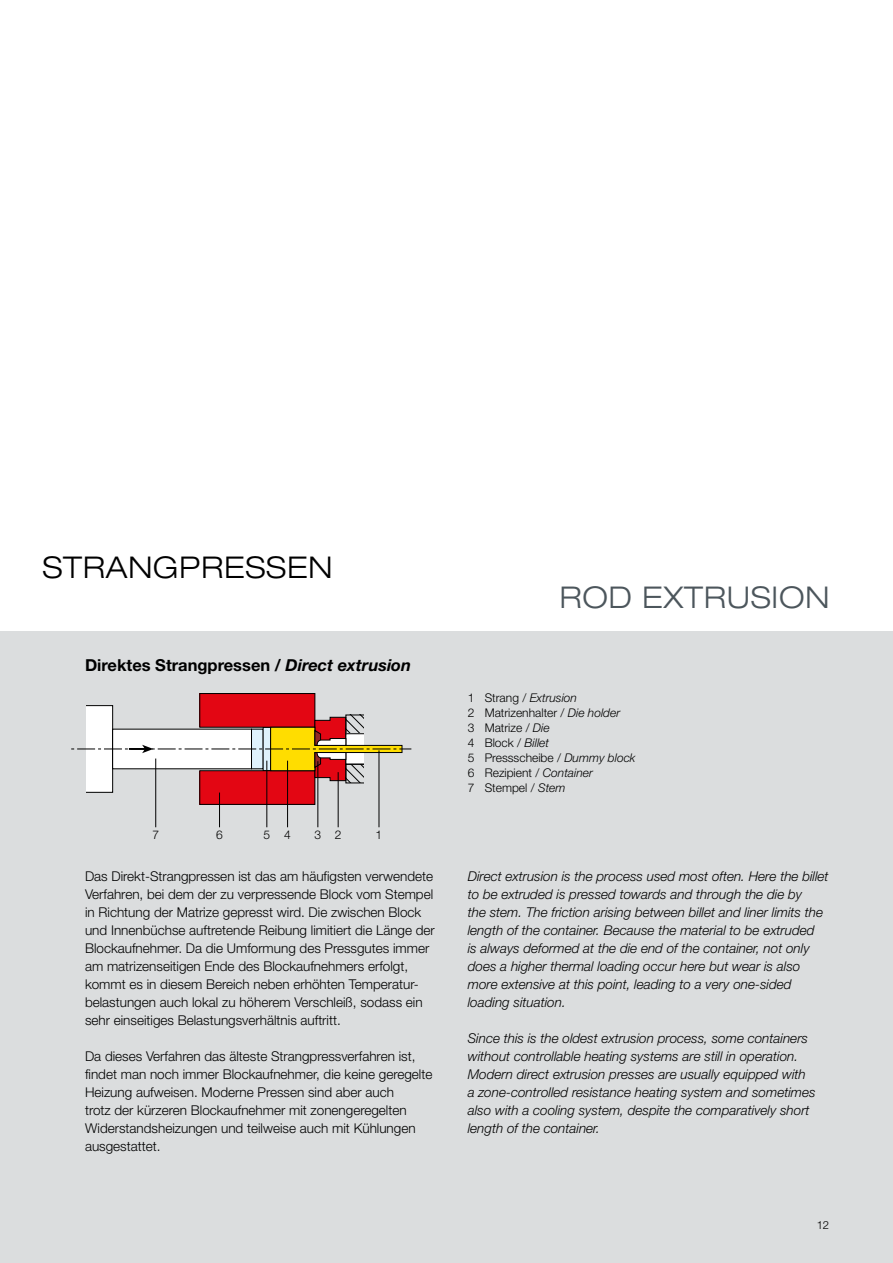
<style>
.page{position:relative;width:893px;height:1263px;background:#fff}
.page>*{position:absolute;margin:0;border:0;box-sizing:border-box;transform-origin:0 0}
.t1{font:300 expanded 30px "Helvetica Neue LT Std";letter-spacing:.025em;color:#000}
.t2{font:300 expanded 30px "Helvetica Neue LT Std";letter-spacing:.025em;color:#4c565c}
.t3{font:700 16.5px "Helvetica Neue LT Std";color:#000}
.t4{font:300 13.5px/18px "Helvetica Neue LT Std";color:#000}
.t5{font:italic 300 13.5px/18px "Helvetica Neue LT Std";color:#000}
.t6{font:300 12px/15px "Helvetica Neue LT Std";color:#000}
.t7{font:300 11.25px "Helvetica Neue LT Std";color:#000}
.s1{font-style:italic}
</style>
<div class="page">
<div style="left:0;top:631px;width:893px;height:632px;background:#dbddde"></div>
<hr style="left:892px;top:631px;width:1px;height:632px;background:#003149">
<div style="left:84px;top:706px;width:29px;height:86px;background:#fff"></div>
<div style="left:84px;top:705px;width:29px;height:88px;border:1px solid #000"></div>
<hr style="left:82px;top:703px;width:3px;height:91px;background:#dbddde">
<div style="left:200px;top:693px;width:115px;height:34px;background:#e30613"></div>
<div style="left:199px;top:693px;width:116px;height:35px;border:1px solid #000"></div>
<div style="left:200px;top:771px;width:115px;height:33px;background:#e30613"></div>
<div style="left:199px;top:770px;width:116px;height:35px;border:1px solid #000"></div>
<svg style="left:71px;top:715px;width:340px;height:68px"></svg>
<hr style="left:219px;top:792px;width:1px;height:35px;background:#000">
<hr style="left:287px;top:761px;width:1px;height:66px;background:#000">
<hr style="left:266px;top:761px;width:1px;height:66px;background:#000">
<hr style="left:317px;top:761px;width:1px;height:66px;background:#000">
<hr style="left:379px;top:750px;width:1px;height:77px;background:#000">
<hr style="left:155px;top:758px;width:1px;height:69px;background:#000">
<hr style="left:338px;top:772px;width:1px;height:55px;background:#000">
<h1 class="t1" style="left:43px;top:549px;width:291px">STRANGPRESSEN</h1>
<p class="t3" style="left:85px;top:655px;width:328px">Direktes Strangpressen / <span class="s1">Direct extrusion</span></p>
<p class="t6" style="left:152px;top:827px;width:8px">7</p>
<p class="t6" style="left:216px;top:827px;width:8px">6</p>
<p class="t6" style="left:263px;top:827px;width:29px">5 4</p>
<p class="t6" style="left:314px;top:827px;width:28px">3 2</p>
<p class="t6" style="left:376px;top:827px;width:8px">1</p>
<p class="t4" style="left:85px;top:867px;width:351px">Das Direkt-Strangpressen ist das am häufigsten verwendete Verfahren, bei dem der zu verpressende Block vom Stempel in Richtung der Matrize gepresst wird. Die zwischen Block und Innenbüchse auftretende Reibung limitiert die Länge der Blockaufnehmer. Da die Umformung des Pressgutes immer am matrizenseitigen Ende des Blockaufnehmers erfolgt, kommt es in diesem Bereich neben erhöhten Temperatur&shy;belastungen auch lokal zu höherem Verschleiß, sodass ein sehr einseitiges Belastungsverhältnis auftritt.</p>
<p class="t4" style="left:85px;top:1047px;width:349px">Da dieses Verfahren das älteste Strangpressverfahren ist, findet man noch immer Blockaufnehmer, die keine geregelte Heizung aufweisen. Moderne Pressen sind aber auch<br>trotz der kürzeren Blockaufnehmer mit zonengeregelten Widerstandsheizungen und teilweise auch mit Kühlungen ausgestattet.</p>
<h1 class="t2" style="left:560px;top:579px;width:271px">ROD EXTRUSION</h1>
<p class="t6" style="left:468px;top:690px;width:169px">1 Strang / <span class="s1">Extrusion<br></span>2 Matrizenhalter / <span class="s1">Die holder<br></span>3 Matrize / <span class="s1">Die<br></span>4 Block / <span class="s1">Billet<br></span>5 Pressscheibe / <span class="s1">Dummy block<br></span>6 Rezipient / <span class="s1">Container<br></span>7 Stempel / <span class="s1">Stem</span></p>
<p class="t5" style="left:468px;top:867px;width:362px">Direct extrusion is the process used most often. Here the billet to be extruded is pressed towards and through the die by<br>the stem. The friction arising between billet and liner limits the length of the container. Because the material to be extruded<br>is always deformed at the die end of the container, not only does a higher thermal loading occur here but wear is also more extensive at this point, leading to a very one-sided loading situation.</p>
<p class="t5" style="left:468px;top:1029px;width:349px">Since this is the oldest extrusion process, some containers without controllable heating systems are still in operation.<br>Modern direct extrusion presses are usually equipped with a zone-controlled resistance heating system and sometimes also with a cooling system, despite the comparatively short length of the container.</p>
<p class="t7" style="left:817px;top:1217px;width:14px">12</p>
</div>
